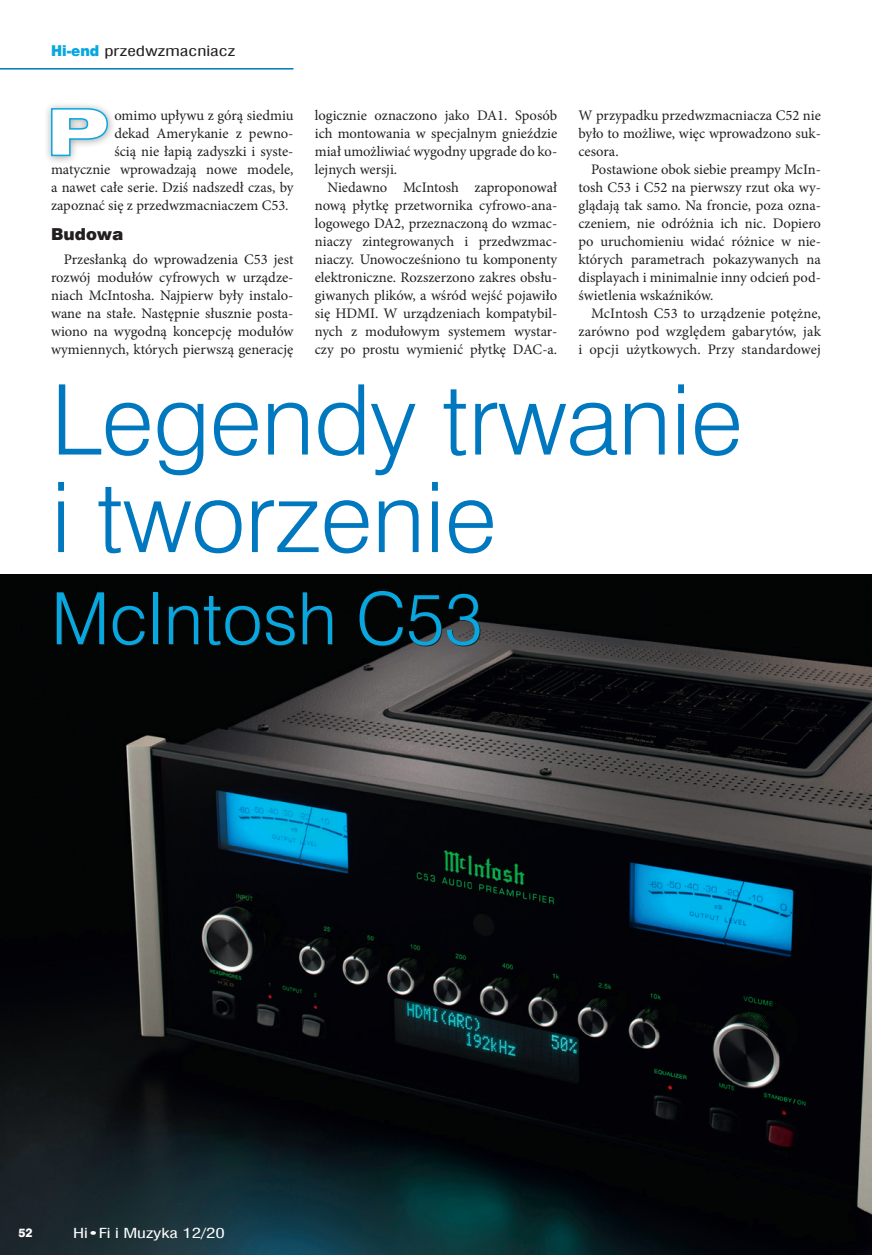
<style>
.page{position:relative;width:872px;height:1255px;background:#fff}
.page>*{position:absolute;margin:0;border:0;box-sizing:border-box;transform-origin:0 0}
.tytul_tekstu_wiekszy{font:97.5px/97.5px "Swis 721 Lt EU";color:#0078c0}
.tytul_tekstu{font:72px "Swis 721 Lt EU";color:#08a7e0}
.srodtytuly{font:16.5px "Swis 721 Blk EU";color:#231f20}
.tekst{font:14.55px/18px "Minion Pro";color:#231f20;text-align:justify}
.t1{font:13.8px "Swis 721 Cn EU";color:#231f20;scale:1.4 1}
.t2{font:13.5px "Swis 721 Cn EU";letter-spacing:-.005em;color:#fff;scale:1.4 1}
.t3{font:12px "Swis 721 Hv EU";color:#fff}
.s1{font-family:"Swis 721 Blk 2 EU";color:#08a7e0}
</style>
<div class="page">
<hr style="left:0;top:68px;width:293px;height:2px;background:#0078c0">
<img style="left:0;top:574px;width:872px;height:680px">
<div style="left:44px;top:101px;width:73px;height:64px;background:#231f20;opacity:.4"></div>
<svg style="left:50px;top:107px;width:59px;height:50px"></svg>
<p class="t1" style="left:51px;top:41px;width:133px"><span class="s1">Hi-end</span> przedwzmacniacz</p>
<p class="tekst" style="left:114px;top:106px;width:181px">omimo upływu z górą siedmiu</p>
<p class="tekst" style="left:114px;top:124px;width:181px">dekad Amerykanie z pewno-</p>
<p class="tekst" style="left:114px;top:142px;width:181px">ścią nie łapią zadyszki i syste-</p>
<p class="tekst" style="left:51px;top:160px;width:244px">matycznie wprowadzają nowe modele,</p>
<p class="tekst" style="left:51px;top:178px;width:244px">a nawet całe serie. Dziś nadszedł czas, by</p>
<p class="tekst" style="left:51px;top:196px;width:239px">zapoznać się z przedwzmacniaczem C53.</p>
<p class="srodtytuly" style="left:51px;top:224px;width:74px">Budowa</p>
<p class="tekst" style="left:51px;top:250px;width:244px;text-indent:13px">Przesłanką do wprowadzenia C53 jest rozwój modułów cyfrowych w urządze&shy;niach McIntosha. Najpierw były instalo&shy;wane na stałe. Następnie słusznie posta&shy;wiono na wygodną koncepcję modułów wymiennych, których pierwszą generację</p>
<p class="tekst" style="left:578px;top:106px;width:244px">W przypadku przedwzmacniacza C52 nie było to możliwe, więc wprowadzono suk&shy;cesora.</p>
<p class="tekst" style="left:578px;top:160px;width:244px;text-indent:13px">Postawione obok siebie preampy McIn&shy;tosh C53 i C52 na pierwszy rzut oka wy&shy;glądają tak samo. Na froncie, poza ozna&shy;czeniem, nie odróżnia ich nic. Dopiero po uruchomieniu widać różnice w nie&shy;których parametrach pokazywanych na displayach i minimalnie inny odcień pod&shy;świetlenia wskaźników.</p>
<p class="tekst" style="left:578px;top:304px;width:244px;text-indent:13px">McIntosh C53 to urządzenie potężne, zarówno pod względem gabarytów, jak i opcji użytkowych. Przy standardowej</p>
<p class="tytul_tekstu_wiekszy" style="left:51px;top:373px;width:693px">Legendy trwanie i tworzenie</p>
<p class="tytul_tekstu" style="left:51px;top:574px;width:433px">McIntosh C53</p>
<p class="tekst" style="left:315px;top:106px;width:244px">logicznie oznaczono jako DA1. Sposób ich montowania w specjalnym gnieździe miał umożliwiać wygodny upgrade do ko&shy;lejnych wersji.</p>
<p class="tekst" style="left:315px;top:178px;width:244px;text-indent:13px">Niedawno McIntosh zaproponował nową płytkę przetwornika cyfrowo-ana&shy;logowego DA2, przeznaczoną do wzmac&shy;niaczy zintegrowanych i przedwzmac&shy;niaczy. Unowocześniono tu komponenty elektroniczne. Rozszerzono zakres obsłu&shy;giwanych plików, a wśród wejść pojawiło się HDMI. W urządzeniach kompatybil&shy;nych z modułowym systemem wystar&shy;czy po prostu wymienić płytkę DAC-a.</p>
<p class="t3" style="left:18px;top:1225px;width:16px">52</p>
<p class="t2" style="left:73px;top:1224px;width:110px">Hi•Fi i Muzyka 12/20</p>
</div>
